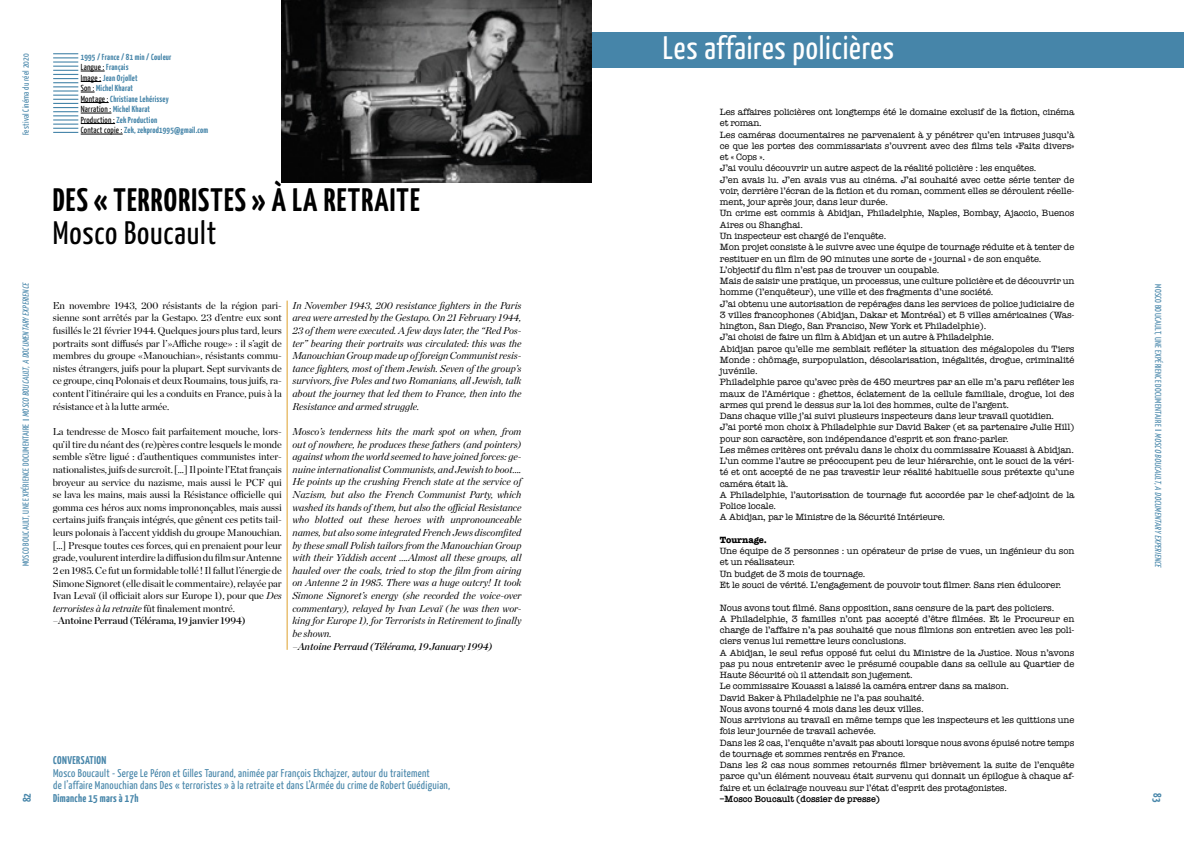
<style>
.page{position:relative;width:1184px;height:851px;background:#fff}
.page>*{position:absolute;margin:0;border:0;box-sizing:border-box;transform-origin:0 0}
.t1{font:700 32.5px "Yanone Kaffeesatz";letter-spacing:.035em;color:#000}
.t2{font:32.5px "Yanone Kaffeesatz";letter-spacing:.025em;color:#fff}
.t3{font:32.5px "Yanone Kaffeesatz";letter-spacing:.025em;color:#000}
.t4{font:11.25px/12.5px "Yanone Kaffeesatz";letter-spacing:.025em;color:#4685a9}
.t5{font:700 11.25px "Yanone Kaffeesatz";letter-spacing:.025em;color:#4685a9}
.t6{font:italic 10px/12.6px "Chronicle Display";color:#000;text-align:justify}
.t7{font:10px/12.6px "Chronicle Display";letter-spacing:-.01em;color:#000;text-align:justify}
.t8{font:10px "Chronicle Display Semi";letter-spacing:-.01em;color:#000}
.t9{font:italic 10px "Chronicle Display Semi";color:#000}
.t10{font:9.38px/11.2px "American Typewriter";letter-spacing:-.01em;color:#000}
.t11{font:600 9.38px "American Typewriter";letter-spacing:-.01em;color:#000}
.t12{font:700 9.38px "American Typewriter";letter-spacing:-.01em;color:#000}
.t13{font:700 8.75px/10.5px "Yanone Kaffeesatz";letter-spacing:.025em;color:#4685a9}
.t14{font:8.75px "Yanone Kaffeesatz";letter-spacing:.035em;color:#4685a9}
.s1{font-style:italic}
.s2{font-weight:400;color:#000}
</style>
<div class="page">
<hr style="left:287px;top:300px;width:1px;height:349px;background:#dda02c">
<img style="left:282px;top:0;width:310px;height:182px">
<svg style="left:53px;top:53px;width:25px;height:5px"></svg>
<svg style="left:53px;top:128px;width:25px;height:5px"></svg>
<hr style="left:53px;top:123px;width:25px;height:2px;background:#4685a9">
<hr style="left:53px;top:61px;width:25px;height:2px;background:#4685a9">
<svg style="left:53px;top:66px;width:56px;height:54px"></svg>
<hr style="left:81px;top:113px;width:30px;height:1px;background:#000">
<hr style="left:81px;top:123px;width:34px;height:1px;background:#000">
<hr style="left:81px;top:134px;width:42px;height:1px;background:#000">
<div style="left:592px;top:32px;width:591px;height:35px;background:#4685a9"></div>
<p class="t14" style="left:21px;top:135px;width:84px;rotate:-90deg">Festival Cinéma du réel 2020</p>
<p class="t14" style="left:20px;top:566px;width:286px;rotate:-90deg">MOSCO BOUCAULT, UNE EXPÉRIENCE DOCUMENTAIRE <span class="s1">MOSCO BOUCAULT,A DOCUMENTARY EXPERIENCE</span></p>
<p class="t13" style="left:81px;top:51px;width:129px">1995 / France / 81 min / Couleur<br><span class="s2">Langue :</span> Français<br><span class="s2">Image :</span> Jean Orjollet<br><span class="s2">Son :</span> Michel Kharat<br><span class="s2">Montage :</span> Christiane Lehérissey<br><span class="s2">Narration :</span> Michel Kharat<br><span class="s2">Production :</span> Zek Production<br><span class="s2">Contact copie :</span> Zek, zekprod1995@gmail.com</p>
<h1 class="t1" style="left:53px;top:180px;width:368px">DES « TERRORISTES » À LA RETRAITE</h1>
<h1 class="t3" style="left:53px;top:212px;width:165px">Mosco Boucault</h1>
<p class="t7" style="left:53px;top:298px;width:230px">En novembre 1943, 200 résistants de la région pari&shy;sienne sont arrêtés par la Gestapo. 23 d’entre eux sont fusillés le 21 février 1944. Quelques jours plus tard, leurs portraits sont diffusés par l’»Affiche rouge» : il s’agit de membres du groupe «Manouchian», résistants commu&shy;nistes étrangers, juifs pour la plupart. Sept survivants de ce groupe, cinq Polonais et deux Roumains, tous juifs, ra&shy;content l’itinéraire qui les a conduits en France, puis à la résistance et à la lutte armée.</p>
<p class="t7" style="left:53px;top:424px;width:230px">La tendresse de Mosco fait parfaitement mouche, lors&shy;qu’il tire du néant des (re)pères contre lesquels le monde semble s’être ligué : d’authentiques communistes inter&shy;nationalistes, juifs de surcroît. [...] Il pointe l’Etat français broyeur au service du nazisme, mais aussi le PCF qui se lava les mains, mais aussi la Résistance officielle qui gomma ces héros aux noms imprononçables, mais aussi certains juifs français intégrés, que gênent ces petits tail&shy;leurs polonais à l’accent yiddish du groupe Manouchian. [...] Presque toutes ces forces, qui en prenaient pour leur grade, voulurent interdire la diffusion du film sur Antenne 2 en 1985. Ce fut un formidable tollé ! Il fallut l’énergie de Simone Signoret (elle disait le commentaire), relayée par Ivan Levaï (il officiait alors sur Europe 1), pour que <span class="s1">Des terroristes à la retraite</span> fût finalement montré.</p>
<p class="t8" style="left:53px;top:613px;width:194px">–Antoine Perraud (Télérama, 19 janvier 1994)</p>
<p class="t6" style="left:292px;top:298px;width:230px">In November 1943, 200 resistance fighters in the Paris area were arrested by the Gestapo. On 21 February 1944, 23 of them were executed. A few days later, the “Red Pos&shy;ter” bearing their portraits was circulated: this was the Manouchian Group made up of foreign Communist resis&shy;tance fighters, most of them Jewish. Seven of the group’s survivors, five Poles and two Romanians, all Jewish, talk about the journey that led them to France, then into the Resistance and armed struggle.</p>
<p class="t6" style="left:292px;top:424px;width:230px">Mosco’s tenderness hits the mark spot on when, from out of nowhere, he produces these fathers (and pointers) against whom the world seemed to have joined forces: ge&shy;nuine internationalist Communists, and Jewish to boot….<br>He points up the crushing French state at the service of Nazism, but also the French Communist Party, which washed its hands of them, but also the official Resistance who blotted out these heroes with unpronounceable names, but also some integrated French Jews discomfited by these small Polish tailors from the Manouchian Group with their Yiddish accent ….Almost all these groups, all hauled over the coals, tried to stop the film from airing on Antenne 2 in 1985. There was a huge outcry! It took Simone Signoret’s energy (she recorded the voice-over commentary), relayed by Ivan Levaï (he was then wor&shy;king for Europe 1), for Terrorists in Retirement to finally be shown.</p>
<p class="t9" style="left:292px;top:638px;width:201px">–Antoine Perraud (Télérama, 19January 1994)</p>
<p class="t5" style="left:20px;top:801px;width:11px;rotate:-90deg">82</p>
<p class="t5" style="left:53px;top:753px;width:55px">CONVERSATION</p>
<p class="t4" style="left:53px;top:766px;width:398px">Mosco Boucault - Serge Le Péron et Gilles Taurand, animée par François Ekchajzer, autour du traitement<br>de l’affaire Manouchian dans Des « terroristes » à la retraite et dans L’Armée du crime de Robert Guédiguian,</p>
<p class="t5" style="left:53px;top:790px;width:87px">Dimanche 15 mars à 17h</p>
<h1 class="t2" style="left:663px;top:28px;width:233px">Les affaires policières</h1>
<p class="t10" style="left:720px;top:106px;width:356px">Les affaires policières ont longtemps été le domaine exclusif de la fiction, cinéma et roman.<br>Les caméras documentaires ne parvenaient à y pénétrer qu’en intruses jusqu’à ce que les portes des commissariats s’ouvrent avec des films tels «Faits divers» et « Cops ».<br>J’ai voulu découvrir un autre aspect de la réalité policière : les enquêtes.<br>J’en avais lu. J’en avais vus au cinéma. J’ai souhaité avec cette série tenter de voir, derrière l’écran de la fiction et du roman, comment elles se déroulent réelle&shy;ment, jour après jour, dans leur durée.<br>Un crime est commis à Abidjan, Philadelphie, Naples, Bombay, Ajaccio, Buenos Aires ou Shanghai.<br>Un inspecteur est chargé de l’enquête.<br>Mon projet consiste à le suivre avec une équipe de tournage réduite et à tenter de restituer en un film de 90 minutes une sorte de « journal » de son enquête.<br>L’objectif du film n’est pas de trouver un coupable.<br>Mais de saisir une pratique, un processus, une culture policière et de découvrir un homme (l’enquêteur), une ville et des fragments d’une société.<br>J’ai obtenu une autorisation de repérages dans les services de police judiciaire de 3 villes francophones (Abidjan, Dakar et Montréal) et 5 villes américaines (Was&shy;hington, San Diego, San Franciso, New York et Philadelphie).<br>J’ai choisi de faire un film à Abidjan et un autre à Philadelphie.<br>Abidjan parce qu’elle me semblait refléter la situation des mégalopoles du Tiers Monde : chômage, surpopulation, déscolarisation, inégalités, drogue, criminalité juvénile.<br>Philadelphie parce qu’avec près de 450 meurtres par an elle m’a paru refléter les maux de l’Amérique : ghettos, éclatement de la cellule familiale, drogue, loi des armes qui prend le dessus sur la loi des hommes, culte de l’argent.<br>Dans chaque ville j’ai suivi plusieurs inspecteurs dans leur travail quotidien.<br>J’ai porté mon choix à Philadelphie sur David Baker (et sa partenaire Julie Hill) pour son caractère, son indépendance d’esprit et son franc-parler.<br>Les mêmes critères ont prévalu dans le choix du commissaire Kouassi à Abidjan.<br>L’un comme l’autre se préoccupent peu de leur hiérarchie, ont le souci de la véri&shy;té et ont accepté de ne pas travestir leur réalité habituelle sous prétexte qu’une caméra était là.<br>A Philadelphie, l’autorisation de tournage fut accordée par le chef-adjoint de la Police locale.<br>A Abidjan, par le Ministre de la Sécurité Intérieure.</p>
<p class="t12" style="left:720px;top:531px;width:49px">Tournage.</p>
<p class="t10" style="left:720px;top:545px;width:356px">Une équipe de 3 personnes : un opérateur de prise de vues, un ingénieur du son et un réalisateur.<br>Un budget de 3 mois de tournage.<br>Et le souci de vérité. L’engagement de pouvoir tout filmer. Sans rien édulcorer.</p>
<p class="t10" style="left:720px;top:601px;width:356px">Nous avons tout filmé. Sans opposition, sans censure de la part des policiers.<br>A Philadelphie, 3 familles n’ont pas accepté d’être filmées. Et le Procureur en charge de l’affaire n’a pas souhaité que nous filmions son entretien avec les poli&shy;ciers venus lui remettre leurs conclusions.<br>A Abidjan, le seul refus opposé fut celui du Ministre de la Justice. Nous n’avons pas pu nous entretenir avec le présumé coupable dans sa cellule au Quartier de Haute Sécurité où il attendait son jugement.<br>Le commissaire Kouassi a laissé la caméra entrer dans sa maison.<br>David Baker à Philadelphie ne l’a pas souhaité.<br>Nous avons tourné 4 mois dans les deux villes.<br>Nous arrivions au travail en même temps que les inspecteurs et les quittions une fois leur journée de travail achevée.<br>Dans les 2 cas, l’enquête n’avait pas abouti lorsque nous avons épuisé notre temps de tournage et sommes rentrés en France.<br>Dans les 2 cas nous sommes retournés filmer brièvement la suite de l’enquête parce qu’un élément nouveau était survenu qui donnait un épilogue à chaque af&shy;faire et un éclairage nouveau sur l’état d’esprit des protagonistes.</p>
<p class="t11" style="left:720px;top:791px;width:162px">–Mosco Boucault (dossier de presse)</p>
<p class="t14" style="left:1163px;top:284px;width:286px;rotate:90deg">MOSCO BOUCAULT, UNE EXPÉRIENCE DOCUMENTAIRE <span class="s1">MOSCO BOUCAULT,A DOCUMENTARY EXPERIENCE</span></p>
<p class="t5" style="left:1164px;top:793px;width:10px;rotate:90deg">83</p>
</div>
